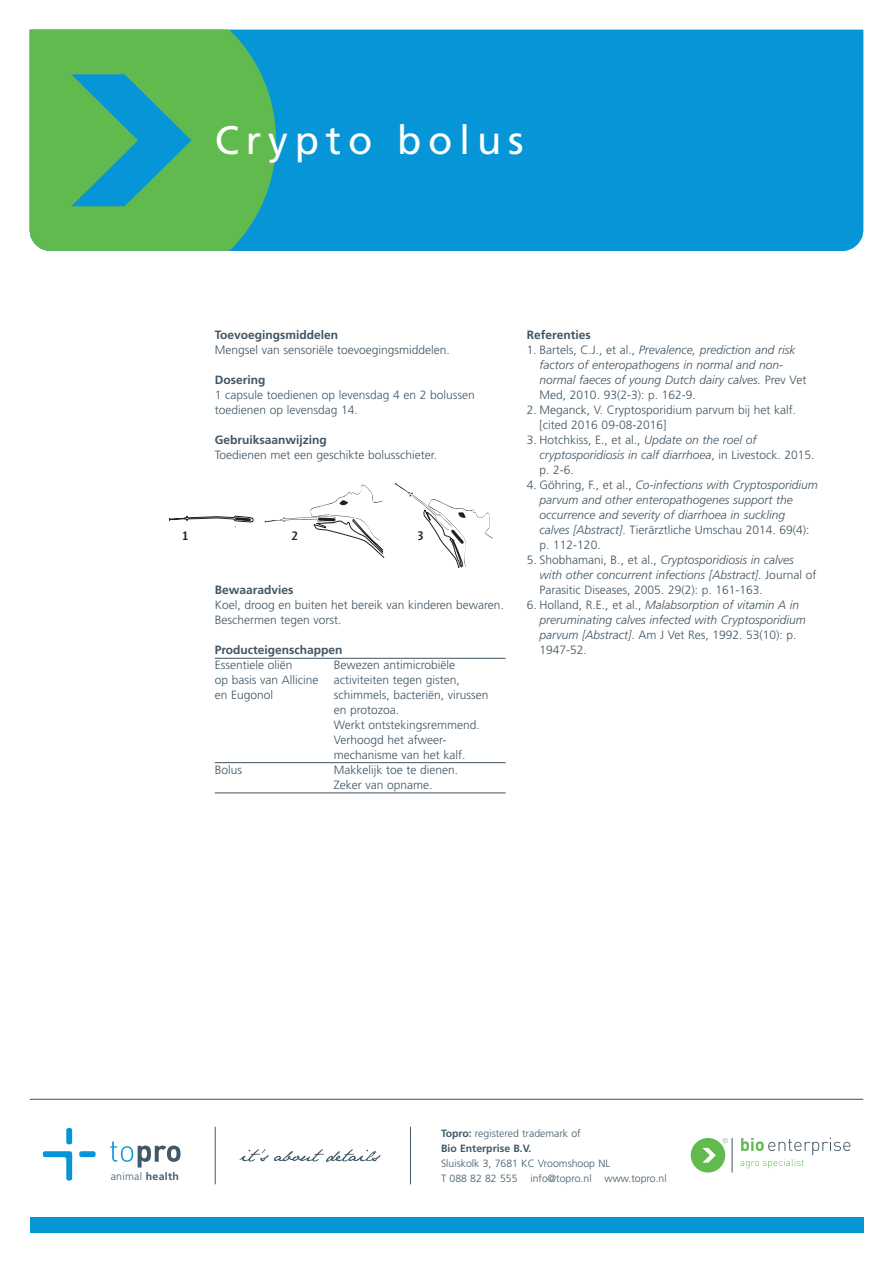
<style>
.page{position:relative;width:893px;height:1263px;background:#fff}
.page>*{position:absolute;margin:0;border:0;box-sizing:border-box;transform-origin:0 0}
.t1{font:39.75px "Frutiger LT Std";letter-spacing:.17em;color:#fff}
.t2{font:italic 300 12px/15px "Frutiger LT Std";color:#405462}
.t3{font:300 12px/15px "Frutiger LT Std";color:#405462}
.t4{font:700 12px "Frutiger LT Std";color:#405462}
.t5{font:300 12px/15px "Frutiger LT Std";color:#405968}
.t6{font:500 12px "Glasgow";color:#231f20}
.t7{font:300 10.65px "Frutiger LT Std";letter-spacing:.03em;color:#405968}
.t8{font:300 10.5px "Frutiger LT Std";color:#405968}
.t9{font:700 10.5px "Frutiger LT Std";color:#405968}
.s1{font-style:normal}
.s2{font-style:italic}
.s3{font-weight:700}
</style>
<div class="page">
<hr style="left:30px;top:1099px;width:833px;height:1px;background:#405462">
<div style="left:30px;top:1217px;width:833px;height:16px;background:#0696d7"></div>
<hr style="left:215px;top:1127px;width:1px;height:57px;background:#405968">
<svg style="left:240px;top:1149px;width:140px;height:13px"></svg>
<svg style="left:110px;top:1141px;width:70px;height:26px"></svg>
<div style="left:66px;top:1128px;width:6px;height:16px;background:#0696d7;border-radius:2px"></div>
<div style="left:79px;top:1151px;width:17px;height:6px;background:#0696d7;border-radius:2px"></div>
<svg style="left:43px;top:1151px;width:29px;height:29px"></svg>
<div style="left:691px;top:1138px;width:34px;height:34px;background:#60ba4e;border-radius:50%"></div>
<svg style="left:702px;top:1148px;width:14px;height:14px"></svg>
<svg style="left:722px;top:1138px;width:6px;height:5px"></svg>
<hr style="left:732px;top:1138px;width:1px;height:34px;background:#405462">
<svg style="left:740px;top:1137px;width:110px;height:31px"></svg>
<hr style="left:410px;top:1127px;width:1px;height:57px;background:#405968">
<div style="left:276px;top:30px;width:587px;height:221px;background:#0696d7"></div>
<svg style="left:30px;top:30px;width:246px;height:221px;background:#4fb366"></svg>
<svg style="left:169px;top:515px;width:85px;height:12px"></svg>
<svg style="left:265px;top:485px;width:119px;height:73px"></svg>
<svg style="left:395px;top:483px;width:98px;height:84px"></svg>
<hr style="left:215px;top:658px;width:291px;height:1px;background:#405462">
<hr style="left:215px;top:762px;width:291px;height:1px;background:#405462">
<hr style="left:215px;top:793px;width:291px;height:1px;background:#405462">
<p class="t1" style="left:215px;top:117px;width:203px">HoofTop</p>
<p class="t1" style="left:215px;top:117px;width:310px">Crypto bolus</p>
<p class="t4" style="left:215px;top:328px;width:125px">Toevoegingsmiddelen</p>
<p class="t3" style="left:215px;top:343px;width:237px">Mengsel van sensoriële toevoegingsmiddelen.</p>
<p class="t4" style="left:215px;top:373px;width:52px">Dosering</p>
<p class="t5" style="left:215px;top:388px;width:262px">1 capsule toedienen op levensdag 4 en 2 bolussen toedienen op levensdag 14.</p>
<p class="t4" style="left:215px;top:433px;width:114px">Gebruiksaanwijzing</p>
<p class="t3" style="left:215px;top:448px;width:224px">Toedienen met een geschikte bolusschieter.</p>
<p class="t6" style="left:182px;top:528px;width:8px">1</p>
<p class="t6" style="left:292px;top:528px;width:8px">2</p>
<p class="t6" style="left:418px;top:528px;width:8px">3</p>
<p class="t4" style="left:215px;top:583px;width:80px">Bewaaradvies</p>
<p class="t3" style="left:215px;top:598px;width:291px">Koel, droog en buiten het bereik van kinderen bewaren.<br>Beschermen tegen vorst.</p>
<p class="t4" style="left:215px;top:643px;width:129px">Producteigenschappen</p>
<p class="t3" style="left:215px;top:658px;width:79px">Essentiele oliën</p>
<p class="t3" style="left:334px;top:658px;width:123px">Bewezen antimicrobiële</p>
<p class="t3" style="left:215px;top:673px;width:105px">op basis van Allicine</p>
<p class="t3" style="left:334px;top:673px;width:127px">activiteiten tegen gisten,</p>
<p class="t3" style="left:215px;top:688px;width:60px">en Eugonol</p>
<p class="t3" style="left:334px;top:688px;width:156px">schimmels, bacteriën, virussen en protozoa.</p>
<p class="t3" style="left:334px;top:718px;width:147px">Werkt ontstekingsremmend.</p>
<p class="t3" style="left:334px;top:733px;width:133px">Verhoogd het afweer&shy;mechanisme van het kalf.</p>
<p class="t3" style="left:215px;top:763px;width:29px">Bolus</p>
<p class="t3" style="left:334px;top:763px;width:126px">Makkelijk toe te dienen.<br>Zeker van opname.</p>
<p class="t4" style="left:527px;top:328px;width:65px">Referenties</p>
<p class="t2" style="left:540px;top:342px;width:268px;text-indent:-13px"><span class="s1">1. Bartels, C.J., et al.,</span> Prevalence, prediction and risk factors of enteropathogens in normal and non&shy;normal faeces of young Dutch dairy calves. <span class="s1">Prev Vet Med, 2010. 93(2-3): p. 162-9.</span></p>
<p class="t3" style="left:540px;top:403px;width:258px;text-indent:-13px">2. Meganck, V. Cryptosporidium parvum bij het kalf. [cited 2016 09-08-2016]</p>
<p class="t2" style="left:540px;top:432px;width:276px;text-indent:-13px"><span class="s1">3. Hotchkiss, E., et al.,</span> Update on the roel of cryptosporidiosis in calf diarrhoea<span class="s1">, in Livestock. 2015. p. 2-6.</span></p>
<p class="t2" style="left:540px;top:477px;width:280px;text-indent:-13px"><span class="s1">4. Göhring, F., et al.,</span> Co-infections with Cryptosporidium parvum and other enteropathogenes support the occurrence and severity of diarrhoea in suckling calves [Abstract]<span class="s1">. Tierärztliche Umschau 2014. 69(4): p. 112-120.</span></p>
<p class="t3" style="left:540px;top:553px;width:278px;text-indent:-13px">5. Shobhamani, B., et al., <span class="s2">Cryptosporidiosis in calves with other concurrent infections [Abstract]</span>. Journal of<br>Parasitic Diseases, 2005. 29(2): p. 161-163.</p>
<p class="t2" style="left:540px;top:597px;width:268px;text-indent:-13px"><span class="s1">6. Holland, R.E., et al.,</span> Malabsorption of vitamin A in preruminating calves infected with Cryptosporidium parvum [Abstract]<span class="s1">. Am J Vet Res, 1992. 53(10): p.<br>1947-52.</span></p>
<p class="t7" style="left:111px;top:1170px;width:70px">animal <span class="s3">health</span></p>
<p class="t8" style="left:441px;top:1127px;width:141px"><span class="s3">Topro:</span> registered trademark of</p>
<p class="t9" style="left:441px;top:1142px;width:92px">Bio Enterprise B.V.</p>
<p class="t8" style="left:441px;top:1157px;width:170px">Sluiskolk 3, 7681 KC Vroomshoop NL</p>
<p class="t8" style="left:441px;top:1172px;width:227px">T 088 82 82 555 info@topro.nl www.topro.nl</p>
</div>
